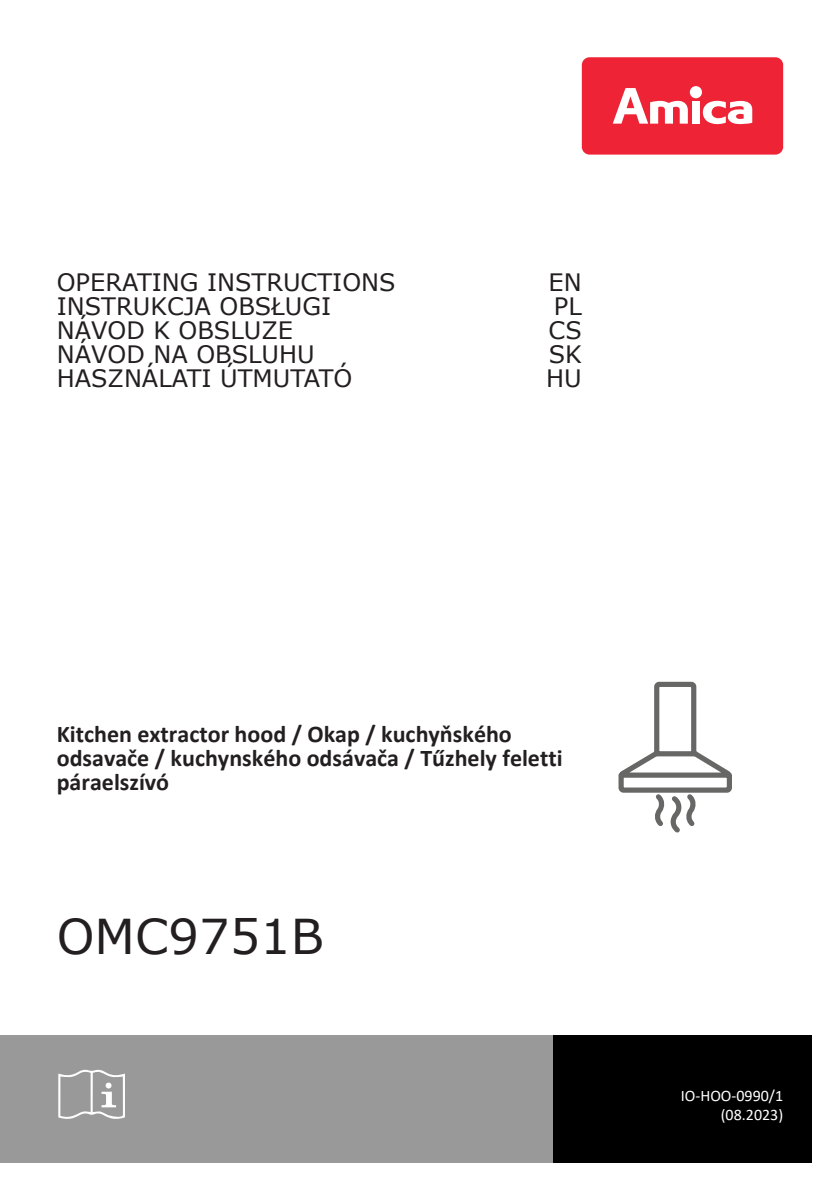
<style>
.page{position:relative;width:840px;height:1191px;background:#fff}
.page>*{position:absolute;margin:0;border:0;box-sizing:border-box;transform-origin:0 0}
.t1{font:48px "Verdana";color:#231f20}
.t2{font:24px "Verdana";color:#231f20}
.t3{font:700 24px/24px "Calibri";color:#231f20}
.t4{font:16px/19.2px "Calibri";color:#fff;text-align:right}
</style>
<div class="page">
<div style="left:0;top:1035px;width:553px;height:127px;background:#999"></div>
<div style="left:553px;top:1035px;width:258px;height:127px;background:#000"></div>
<svg style="left:58px;top:1069px;width:67px;height:50px"></svg>
<div style="left:581px;top:57px;width:201px;height:98px;background:#ee2436;border-radius:8px"></div>
<div style="left:689px;top:86px;width:12px;height:12px;background:#fff;border-radius:50%"></div>
<svg style="left:702px;top:101px;width:49px;height:23px"></svg>
<div style="left:691px;top:101px;width:8px;height:23px;background:#fff"></div>
<svg style="left:612px;top:88px;width:75px;height:36px"></svg>
<svg style="left:618px;top:681px;width:113px;height:152px"></svg>
<p class="t2" style="left:57px;top:265px;width:340px">OPERATING INSTRUCTIONS</p>
<p class="t2" style="left:548px;top:265px;width:35px">EN</p>
<p class="t2" style="left:57px;top:289px;width:276px">INSTRUKCJA OBSŁUGI</p>
<p class="t2" style="left:553px;top:289px;width:29px">PL</p>
<p class="t2" style="left:57px;top:313px;width:238px">NÁVOD K OBSLUZE</p>
<p class="t2" style="left:548px;top:313px;width:35px">CS</p>
<p class="t2" style="left:57px;top:337px;width:259px">NÁVOD NA OBSLUHU</p>
<p class="t2" style="left:548px;top:337px;width:35px">SK</p>
<p class="t2" style="left:57px;top:361px;width:297px">HASZNÁLATI ÚTMUTATÓ</p>
<p class="t2" style="left:546px;top:361px;width:37px">HU</p>
<p class="t3" style="left:57px;top:722px;width:507px">Kitchen extractor hood / Okap / kuchyňského odsavače / kuchynského odsávača / Tűzhely feletti páraelszívó</p>
<h1 class="t1" style="left:57px;top:903px;width:268px">OMC9751B</h1>
<p class="t4" style="left:680px;top:1085px;width:104px">IO-HOO-0990/1 (08.2023)</p>
</div>
